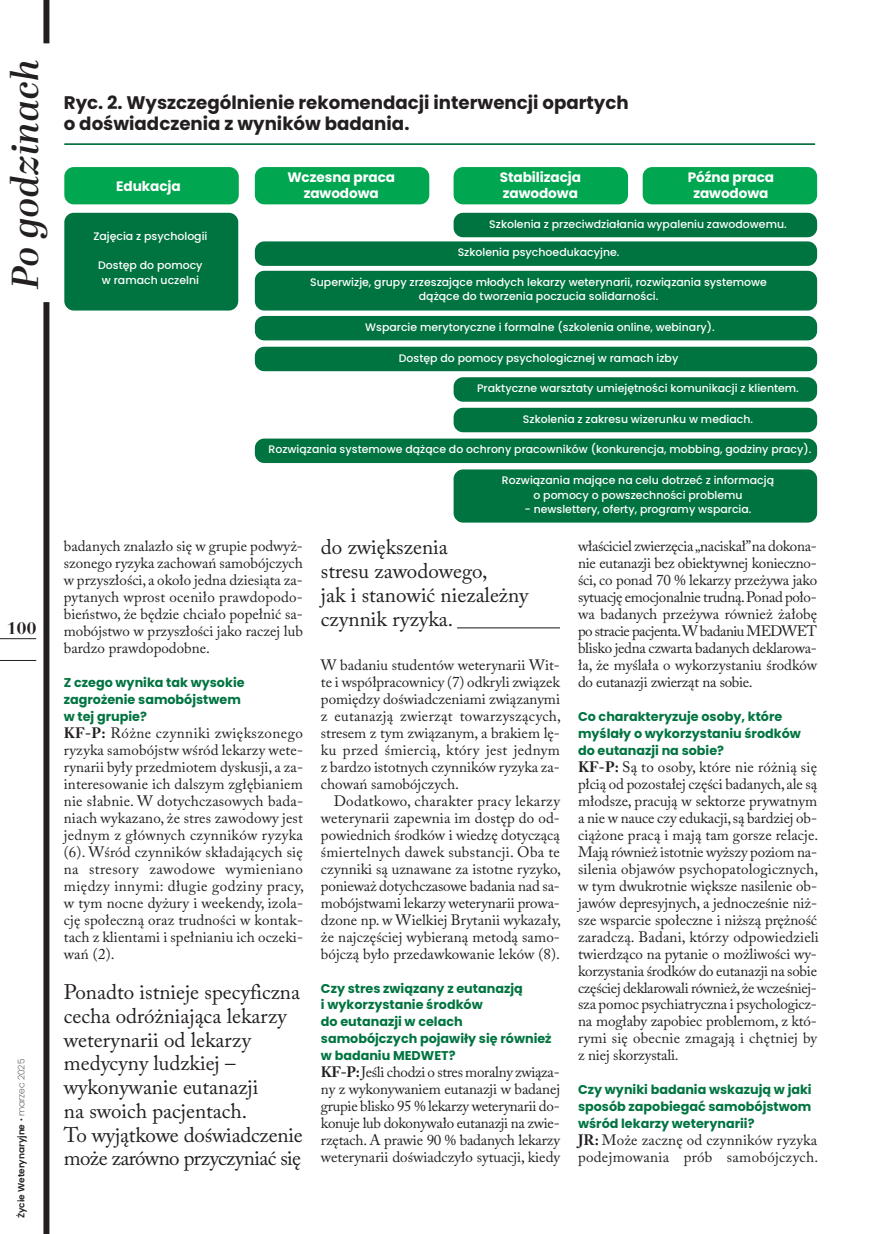
<style>
.page{position:relative;width:881px;height:1234px;background:#fff}
.page>*{position:absolute;margin:0;border:0;box-sizing:border-box;transform-origin:0 0}
.t1{font:italic 600 37.5px "Abril Display";letter-spacing:.02em;color:#231f20}
.t2{font:21px/23.7px "Adobe Caslon Pro";color:#231f20}
.t3{font:700 18.15px/21.9px "Poppins";color:#231f20}
.t4{font:700 18px "Bauer Bodni EU";color:#231f20}
.t5{font:15px/17px "Adobe Caslon Pro";color:#231f20;text-align:justify}
.t6{font:15px/17px "Adobe Caslon Pro";letter-spacing:.02em;color:#231f20}
.t7{font:700 13.65px/16.4px "Poppins";letter-spacing:-.005em;color:#fff;text-align:center}
.t8{font:700 12.75px/17px "Poppins";color:#007440}
.t9{font:500 10.95px/14.5px "Poppins";color:#fff;text-align:center}
.t10{font:600 9px "Poppins";color:#231f20}
.s1{font-weight:200}
.s2{font-weight:700}
</style>
<div class="page">
<hr style="left:0;top:638px;width:36px;height:1px;background:#231f20">
<hr style="left:0;top:660px;width:36px;height:1px;background:#231f20">
<div style="left:43px;top:302px;width:6px;height:931px;background:#231f20"></div>
<div style="left:43px;top:0;width:6px;height:43px;background:#231f20"></div>
<hr style="left:457px;top:627px;width:103px;height:1px;background:#231f20">
<div style="left:453px;top:213px;width:363px;height:24px;background:#007440;border-radius:9px"></div>
<div style="left:64px;top:213px;width:174px;height:97px;background:#007440;border-radius:9px"></div>
<div style="left:64px;top:167px;width:175px;height:37px;background:#00a650;border-radius:9px"></div>
<div style="left:255px;top:167px;width:174px;height:37px;background:#00a650;border-radius:9px"></div>
<div style="left:453px;top:167px;width:174px;height:37px;background:#00a650;border-radius:9px"></div>
<div style="left:642px;top:167px;width:174px;height:37px;background:#00a650;border-radius:9px"></div>
<div style="left:453px;top:377px;width:363px;height:24px;background:#007440;border-radius:9px"></div>
<div style="left:453px;top:407px;width:363px;height:25px;background:#007440;border-radius:9px"></div>
<div style="left:453px;top:469px;width:363px;height:53px;background:#007440;border-radius:9px"></div>
<div style="left:255px;top:241px;width:561px;height:25px;background:#007440;border-radius:9px"></div>
<div style="left:255px;top:316px;width:561px;height:24px;background:#007440;border-radius:9px"></div>
<div style="left:255px;top:346px;width:561px;height:25px;background:#007440;border-radius:9px"></div>
<div style="left:255px;top:438px;width:561px;height:25px;background:#007440;border-radius:9px"></div>
<div style="left:255px;top:271px;width:561px;height:39px;background:#007440;border-radius:9px"></div>
<hr style="left:64px;top:143px;width:750px;height:2px;background:#007440">
<h1 class="t1" style="left:6px;top:289px;width:231px;rotate:-90deg">Po godzinach</h1>
<p class="t4" style="left:7px;top:616px;width:31px">100</p>
<p class="t10" style="left:18px;top:1217px;width:161px;rotate:-90deg">Życie Weterynaryjne <span class="s1">• marzec 2025</span></p>
<p class="t3" style="left:64px;top:93px;width:566px">Ryc. 2. Wyszczególnienie rekomendacji interwencji opartych o doświadczenia z wyników badania.</p>
<p class="t7" style="left:116px;top:179px;width:66px">Edukacja</p>
<p class="t7" style="left:287px;top:170px;width:109px">Wczesna praca zawodowa</p>
<p class="t7" style="left:499px;top:170px;width:83px;text-align:left">Stabilizacja zawodowa</p>
<p class="t7" style="left:687px;top:170px;width:88px">Późna praca zawodowa</p>
<p class="t9" style="left:93px;top:230px;width:115px">Zajęcia z psychologii</p>
<p class="t9" style="left:98px;top:259px;width:106px">Dostęp do pomocy w ramach uczelni</p>
<p class="t9" style="left:489px;top:218px;width:299px">Szkolenia z przeciwdziałania wypaleniu zawodowemu.</p>
<p class="t9" style="left:457px;top:246px;width:163px">Szkolenia psychoedukacyjne.</p>
<p class="t9" style="left:310px;top:276px;width:458px">Superwizje, grupy zrzeszające młodych lekarzy weterynarii, rozwiązania systemowe dążące do tworzenia poczucia solidarności.</p>
<p class="t9" style="left:365px;top:321px;width:351px">Wsparcie merytoryczne i formalne (szkolenia online, webinary).</p>
<p class="t9" style="left:399px;top:352px;width:281px">Dostęp do pomocy psychologicznej w ramach izby</p>
<p class="t9" style="left:477px;top:382px;width:323px">Praktyczne warsztaty umiejętności komunikacji z klientem.</p>
<p class="t9" style="left:522px;top:413px;width:231px">Szkolenia z zakresu wizerunku w mediach.</p>
<p class="t9" style="left:268px;top:443px;width:544px">Rozwiązania systemowe dążące do ochrony pracowników (konkurencja, mobbing, godziny pracy).</p>
<p class="t5" style="left:64px;top:539px;width:240px">ba da nych zna la zło się w gru pie pod wyż - szo ne go ry zy ka za cho wań sa mo bój czych w przy szło ści, a oko ło jed na dzie sią ta za - py ta nych wprost oce ni ło praw do po do - bień stwo, że bę dzie chcia ło po peł nić sa - mo bój stwo w przy szło ści ja ko ra czej lub bar dzo praw do po dob ne.</p>
<p class="t8" style="left:64px;top:675px;width:182px">Z czego wynika tak wysokie zagrożenie samobójstwem w tej grupie?</p>
<p class="t5" style="left:64px;top:726px;width:241px"><span class="s2">KF-P:</span> Róż ne czyn ni ki zwięk szo ne go ry zy ka sa mo bójstw wśród le ka rzy we te - ry na rii by ły przed mio tem dys ku sji, a za - in te re so wa nie ich dal szym zgłę bia niem nie słab nie. W do tych cza so wych ba da - niach wy ka za no, że stres za wo do wy jest jed nym z głów nych czyn ni ków ry zy ka (6). Wśród czyn ni ków skła da ją cych się na stre so ry za wo do we wy mie nia no między innymi: dłu gie go dzi ny pra cy, w tym noc ne dy żu ry i week en dy, izo la - cję spo łecz ną oraz trud no ści w kon tak - tach z klien ta mi i speł nia niu ich ocze ki - wań (2).</p>
<h2 class="t2" style="left:64px;top:982px;width:240px">Ponadto istnieje specyficzna cecha odróżniająca lekarzy weterynarii od lekarzy medycyny ludzkiej – wykonywanie eutanazji<br>na swoich pacjentach.<br>To wyjątkowe doświadczenie może zarówno przyczyniać się</h2>
<p class="t9" style="left:501px;top:474px;width:273px">Rozwiązania mające na celu dotrzeć z informacją o pomocy o powszechności problemu</p>
<p class="t9" style="left:524px;top:503px;width:228px">- newslettery, oferty, programy wsparcia.</p>
<h2 class="t2" style="left:321px;top:537px;width:209px">do zwiększenia<br>stresu zawodowego,<br>jak i stanowić niezależny czynnik ryzyka.</h2>
<p class="t5" style="left:321px;top:658px;width:241px">W ba da niu stu den tów we te ry na rii Wit - te i współpracownicy (7) od kry li zwią zek po mię dzy do świad cze nia mi zwią za ny mi z eu ta na zją zwie rząt to wa rzy szą cych, stre sem z tym zwią za nym, a bra kiem lę - ku przed śmier cią, któ ry jest jed nym z bar dzo istot nych czyn ni ków ry zy ka za - cho wań sa mo bój czych.</p>
<p class="t5" style="left:321px;top:793px;width:241px;text-indent:13px">Do dat ko wo, cha rak ter pra cy le ka rzy we te ry na rii za pew nia im do stęp do od - po wied nich środ ków i wie dzę do ty czą cą śmier tel nych da wek sub stan cji. Oba te czyn ni ki są uzna wa ne za istot ne ry zy ko, po nie waż do tych cza so we ba da nia nad sa - mo bój stwa mi le ka rzy we te ry na rii pro wa - dzo ne np. w Wiel kiej Bry ta nii wy ka za ły, że naj czę ściej wy bie ra ną me to dą sa mo - bój czą by ło przedaw ko wa nie le ków (8).</p>
<p class="t8" style="left:321px;top:980px;width:232px">Czy stres związany z eutanazją<br>i wykorzystanie środków<br>do eutanazji w celach samobójczych pojawiły się również w badaniu MEDWET?</p>
<p class="t5" style="left:321px;top:1065px;width:240px"><span class="s2">KF-P:</span> Je śli cho dzi o stres mo ral ny zwią za - ny z wy ko ny wa niem eu ta na zji w ba da nej gru pie bli sko 95 % le ka rzy we te ry na rii do - ko nu je lub do ko ny wa ło eu ta na zji na zwie - rzę tach. A pra wie 90 % ba da nych le ka rzy we te ry na rii do świad czy ło sy tu acji, kie dy</p>
<p class="t5" style="left:578px;top:539px;width:240px">wła ści ciel zwie rzę cia „na ci skał” na do ko na - nie eu ta na zji bez obiek tyw nej ko niecz no - ści, co po nad 70 % le ka rzy prze ży wa ja ko sy tu ację emo cjo nal nie trud ną. Po nad po ło - wa ba da nych prze ży wa rów nież ża ło bę po stra cie pa cjen ta.W ba da niu MEDWET bli sko jedna czwarta ba da nych de kla ro wa - ła, że my śla ła o wy ko rzy sta niu środ ków do eu ta na zji zwie rząt na so bie.</p>
<p class="t8" style="left:578px;top:709px;width:224px">Co charakteryzuje osoby, które myślały o wykorzystaniu środków do eutanazji na sobie?</p>
<p class="t5" style="left:578px;top:760px;width:242px;text-align:left"><span class="s2">KF-P:</span> Są to oso by, któ re nie róż nią się płcią od po zo sta łej czę ści ba da nych, ale są młod sze, pra cu ją w sek to rze pry wat nym a nie w na uce czy edu ka cji, są bar dziej ob - cią żo ne pra cą i ma ją tam gor sze re la cje.<br>Ma ją rów nież istot nie wyż szy po ziom na - si le nia ob ja wów psy cho pa to lo gicz nych, w tym dwu krot nie więk sze na si le nie ob - ja wów de pre syj nych, a jed no cze śnie niż - sze wspar cie spo łecz ne i niż szą pręż ność za rad czą. Ba da ni, któ rzy od po wie dzie li twier dzą co na py ta nie o moż li wo ści wy - ko rzy sta nia środ ków do eu ta na zji na so bie czę ściej de kla ro wa li rów nież, że wcze śniej - sza po moc psy chia trycz na i psy cho lo gicz - na mo gła by za po biec pro ble mom, z któ - ry mi się obec nie zma ga ją i chęt niej by z niej sko rzy sta li.</p>
<p class="t8" style="left:578px;top:1082px;width:235px;text-align:justify">Czy wyniki badania wskazują w jaki sposób zapobiegać samobójstwom wśród lekarzy weterynarii?</p>
<p class="t6" style="left:578px;top:1132px;width:241px"><span class="s2">JR:</span> Mo że za cznę od czyn ni ków ry zy ka po dej mo wa nia prób sa mo bój czych.</p>
</div>
